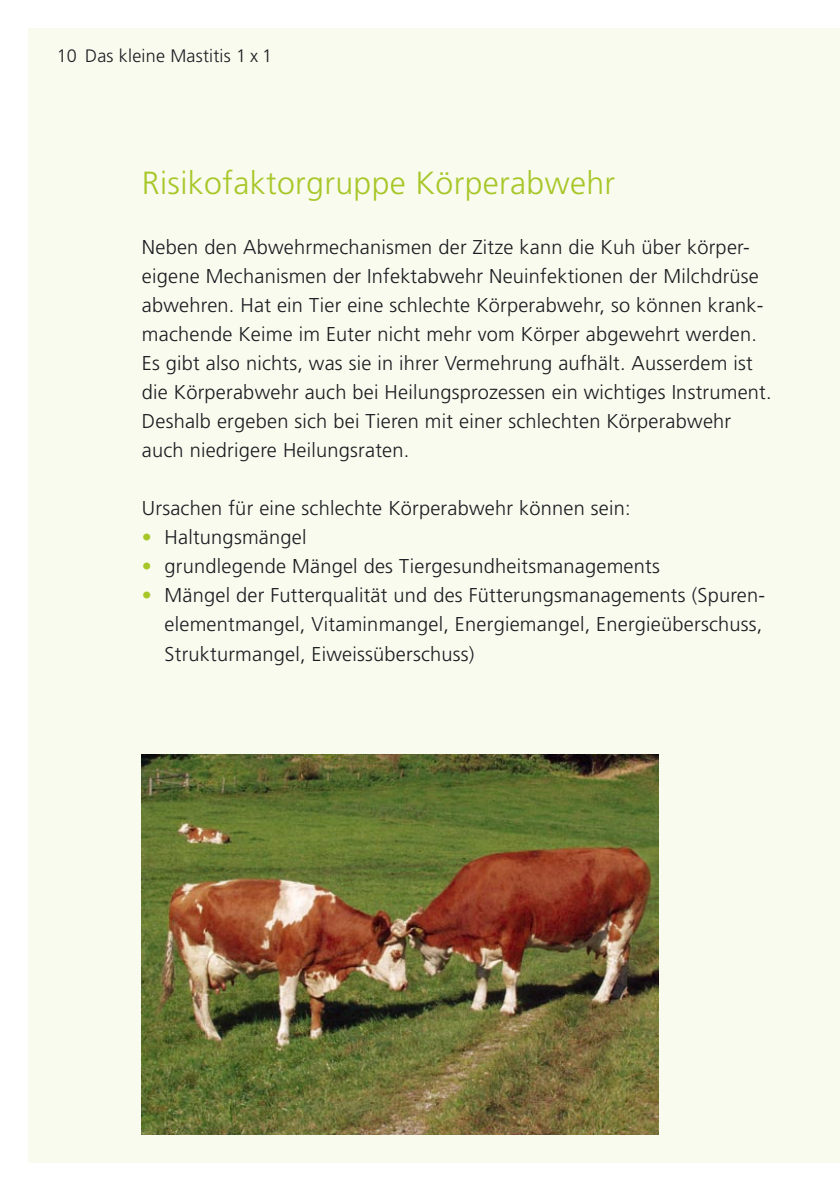
<style>
.page{position:relative;width:840px;height:1191px;background:#fff}
.page>*{position:absolute;margin:0;border:0;box-sizing:border-box;transform-origin:0 0}
.t1{font:300 32px "Frutiger";letter-spacing:.01em;color:#a7c729}
.t2{font:300 20px/29px "Frutiger";letter-spacing:.01em;color:#1b1c20}
.t3{font:300 18px "Frutiger";letter-spacing:.01em;color:#1b1c20}
.s1{color:#a7c729}
</style>
<div class="page">
<div style="left:28px;top:28px;width:811px;height:1134px;background:#f9fbef"></div>
<img style="left:142px;top:754px;width:516px;height:380px">
<p class="t3" style="left:57px;top:45px;width:217px">10 Das kleine Mastitis 1 x 1</p>
<p class="t1" style="left:142px;top:165px;width:474px">Risikofaktorgruppe Körperabwehr</p>
<p class="t2" style="left:142px;top:233px;width:631px">Neben den Abwehrmechanismen der Zitze kann die Kuh über körper&shy;eigene Mechanismen der Infektabwehr Neuinfektionen der Milchdrüse abwehren. Hat ein Tier eine schlechte Körperabwehr, so können krank&shy;machende Keime im Euter nicht mehr vom Körper abgewehrt werden.<br>Es gibt also nichts, was sie in ihrer Vermehrung aufhält. Ausserdem ist die Körperabwehr auch bei Heilungsprozessen ein wichtiges Instrument.<br>Deshalb ergeben sich bei Tieren mit einer schlechten Körperabwehr auch niedrigere Heilungsraten.</p>
<p class="t2" style="left:142px;top:494px;width:490px">Ursachen für eine schlechte Körperabwehr können sein:</p>
<p class="t2" style="left:142px;top:523px;width:166px"><span class="s1">•</span> Haltungsmängel</p>
<p class="t2" style="left:142px;top:552px;width:519px"><span class="s1">•</span> grundlegende Mängel des Tiergesundheitsmanagements</p>
<p class="t2" style="left:164px;top:581px;width:601px;text-indent:-23px"><span class="s1">•</span> Mängel der Futterqualität und des Fütterungsmanagements (Spuren&shy;elementmangel, Vitaminmangel, Energiemangel, Energieüberschuss,<br>Strukturmangel, Eiweissüberschuss)</p>
</div>
